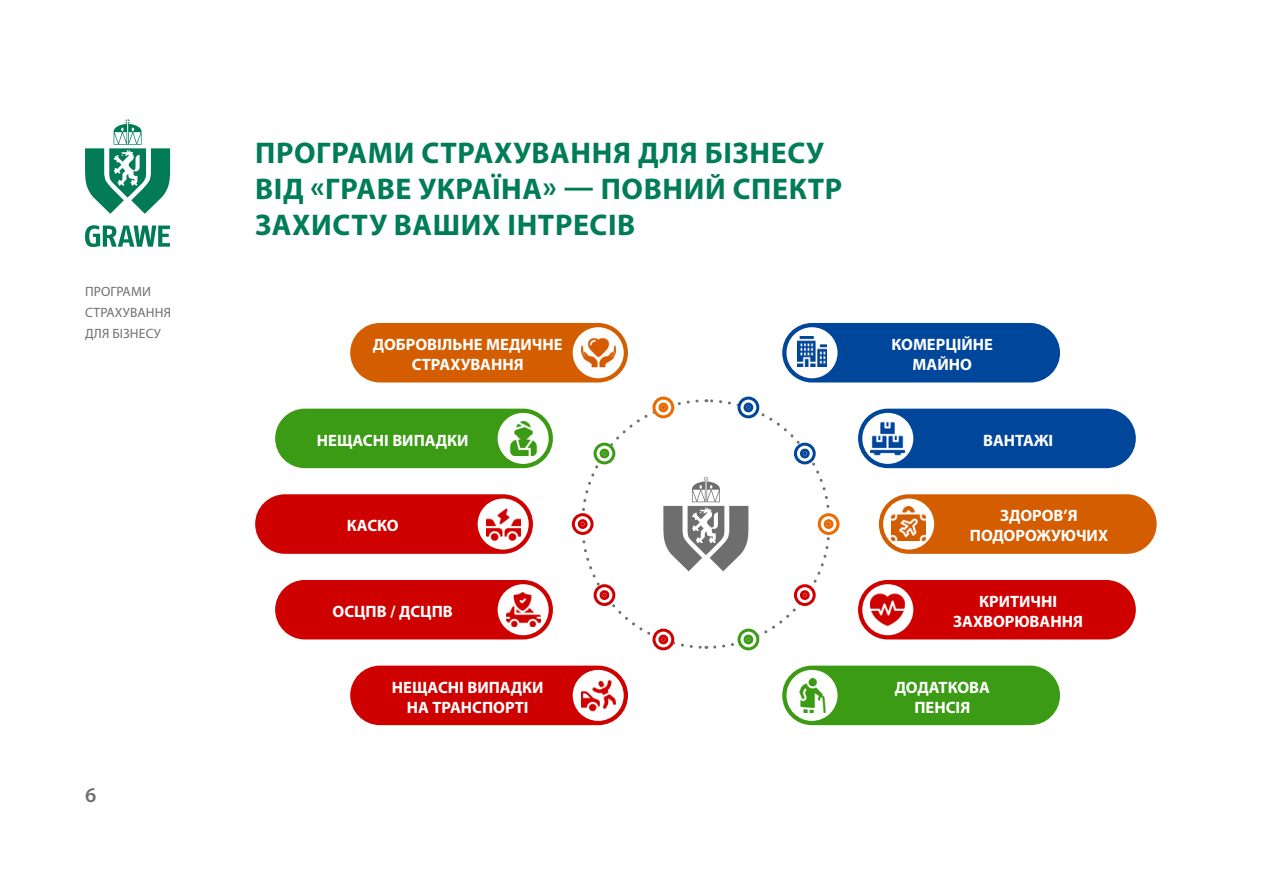
<style>
.page{position:relative;width:1263px;height:893px;background:#fff}
.page>*{position:absolute;margin:0;border:0;box-sizing:border-box;transform-origin:0 0}
.t1{font:700 30px/36px "Myriad Pro";letter-spacing:.02em;color:#007c57}
.t2{font:600 21px "Myriad Pro";color:#707070}
.t3{font:700 16.5px/19.8px "Myriad Pro";color:#fff;text-align:center}
.t4{font:13.5px/21px "Myriad Pro";letter-spacing:.01em;color:#707070}
</style>
<div class="page">
<svg style="left:85px;top:119px;width:85px;height:95px"></svg>
<svg style="left:85px;top:225px;width:85px;height:22px"></svg>
<svg style="left:582px;top:398px;width:248px;height:252px"></svg>
<div style="left:255px;top:494px;width:278px;height:60px;background:#cf0000;border-radius:30px"></div>
<div style="left:478px;top:499px;width:51px;height:51px;background:#fff;border-radius:50%"></div>
<img style="left:486px;top:508px;width:34px;height:33px">
<div style="left:879px;top:494px;width:278px;height:60px;background:#d45d00;border-radius:30px"></div>
<div style="left:883px;top:499px;width:51px;height:51px;background:#fff;border-radius:50%"></div>
<img style="left:892px;top:506px;width:34px;height:34px">
<div style="left:858px;top:580px;width:278px;height:59px;background:#cf0000;border-radius:30px"></div>
<div style="left:862px;top:584px;width:51px;height:51px;background:#fff;border-radius:50%"></div>
<img style="left:871px;top:593px;width:34px;height:34px">
<div style="left:782px;top:666px;width:278px;height:59px;background:#3c9b15;border-radius:30px"></div>
<div style="left:786px;top:670px;width:51px;height:51px;background:#fff;border-radius:50%"></div>
<img style="left:799px;top:678px;width:27px;height:34px">
<div style="left:858px;top:409px;width:278px;height:59px;background:#00479b;border-radius:30px"></div>
<div style="left:862px;top:413px;width:51px;height:51px;background:#fff;border-radius:50%"></div>
<img style="left:871px;top:421px;width:34px;height:34px">
<div style="left:782px;top:323px;width:278px;height:59px;background:#00479b;border-radius:30px"></div>
<div style="left:786px;top:327px;width:51px;height:51px;background:#fff;border-radius:50%"></div>
<img style="left:797px;top:337px;width:30px;height:29px">
<div style="left:275px;top:409px;width:278px;height:59px;background:#3c9b15;border-radius:30px"></div>
<div style="left:498px;top:413px;width:51px;height:51px;background:#fff;border-radius:50%"></div>
<img style="left:509px;top:421px;width:29px;height:34px">
<div style="left:275px;top:580px;width:278px;height:59px;background:#cf0000;border-radius:30px"></div>
<div style="left:498px;top:584px;width:51px;height:51px;background:#fff;border-radius:50%"></div>
<img style="left:506px;top:593px;width:34px;height:34px">
<div style="left:350px;top:666px;width:278px;height:59px;background:#cf0000;border-radius:30px"></div>
<div style="left:573px;top:670px;width:51px;height:51px;background:#fff;border-radius:50%"></div>
<img style="left:581px;top:680px;width:34px;height:32px">
<div style="left:350px;top:323px;width:278px;height:59px;background:#d45d00;border-radius:30px"></div>
<div style="left:573px;top:327px;width:51px;height:51px;background:#fff;border-radius:50%"></div>
<img style="left:581px;top:337px;width:34px;height:31px">
<div style="left:576px;top:518px;width:13px;height:12px;background:#cf0000;border-radius:50%"></div>
<div style="left:572px;top:513px;width:21px;height:22px;border:9px solid #fff;border-radius:50%"></div>
<div style="left:572px;top:513px;width:21px;height:22px;border:3px solid #cf0000;border-radius:50%"></div>
<div style="left:578px;top:519px;width:9px;height:10px;border:3px solid #cf0000;border-radius:50%"></div>
<div style="left:822px;top:518px;width:13px;height:12px;background:#d45d00;border-radius:50%"></div>
<div style="left:818px;top:513px;width:21px;height:22px;border:9px solid #fff;border-radius:50%"></div>
<div style="left:818px;top:513px;width:21px;height:22px;border:3px solid #ed6a00;border-radius:50%"></div>
<div style="left:824px;top:519px;width:9px;height:10px;border:3px solid #ed6a00;border-radius:50%"></div>
<div style="left:798px;top:589px;width:13px;height:12px;background:#cf0000;border-radius:50%"></div>
<div style="left:794px;top:584px;width:22px;height:22px;border:9px solid #fff;border-radius:50%"></div>
<div style="left:794px;top:584px;width:22px;height:22px;border:3px solid #cf0000;border-radius:50%"></div>
<div style="left:800px;top:590px;width:10px;height:10px;border:3px solid #cf0000;border-radius:50%"></div>
<div style="left:598px;top:447px;width:13px;height:13px;background:#3c9b15;border-radius:50%"></div>
<div style="left:593px;top:443px;width:22px;height:21px;border:9px solid #fff;border-radius:50%"></div>
<div style="left:593px;top:443px;width:22px;height:21px;border:3px solid #3c9b15;border-radius:50%"></div>
<div style="left:600px;top:449px;width:9px;height:9px;border:3px solid #3c9b15;border-radius:50%"></div>
<div style="left:598px;top:589px;width:13px;height:12px;background:#cf0000;border-radius:50%"></div>
<div style="left:593px;top:584px;width:22px;height:22px;border:9px solid #fff;border-radius:50%"></div>
<div style="left:593px;top:584px;width:22px;height:22px;border:3px solid #cf0000;border-radius:50%"></div>
<div style="left:600px;top:590px;width:9px;height:10px;border:3px solid #cf0000;border-radius:50%"></div>
<div style="left:798px;top:447px;width:13px;height:13px;background:#00479b;border-radius:50%"></div>
<div style="left:794px;top:443px;width:22px;height:21px;border:9px solid #fff;border-radius:50%"></div>
<div style="left:794px;top:443px;width:22px;height:21px;border:3px solid #00479b;border-radius:50%"></div>
<div style="left:800px;top:449px;width:10px;height:9px;border:3px solid #00479b;border-radius:50%"></div>
<div style="left:742px;top:633px;width:13px;height:13px;background:#3c9b15;border-radius:50%"></div>
<div style="left:737px;top:629px;width:22px;height:21px;border:9px solid #fff;border-radius:50%"></div>
<div style="left:737px;top:629px;width:22px;height:21px;border:3px solid #3c9b15;border-radius:50%"></div>
<div style="left:743px;top:635px;width:10px;height:9px;border:3px solid #3c9b15;border-radius:50%"></div>
<div style="left:657px;top:401px;width:13px;height:13px;background:#d45d00;border-radius:50%"></div>
<div style="left:652px;top:397px;width:22px;height:21px;border:9px solid #fff;border-radius:50%"></div>
<div style="left:652px;top:397px;width:22px;height:21px;border:3px solid #ed6a00;border-radius:50%"></div>
<div style="left:658px;top:403px;width:10px;height:9px;border:3px solid #ed6a00;border-radius:50%"></div>
<div style="left:657px;top:633px;width:13px;height:13px;background:#cf0000;border-radius:50%"></div>
<div style="left:652px;top:629px;width:22px;height:21px;border:9px solid #fff;border-radius:50%"></div>
<div style="left:652px;top:629px;width:22px;height:21px;border:3px solid #cf0000;border-radius:50%"></div>
<div style="left:658px;top:635px;width:10px;height:9px;border:3px solid #cf0000;border-radius:50%"></div>
<div style="left:742px;top:401px;width:13px;height:13px;background:#00479b;border-radius:50%"></div>
<div style="left:737px;top:397px;width:22px;height:21px;border:9px solid #fff;border-radius:50%"></div>
<div style="left:737px;top:397px;width:22px;height:21px;border:3px solid #00479b;border-radius:50%"></div>
<div style="left:743px;top:403px;width:10px;height:9px;border:3px solid #00479b;border-radius:50%"></div>
<p class="t4" style="left:85px;top:281px;width:88px">ПРОГРАМИ<br>СТРАХУВАННЯ<br>ДЛЯ БІЗНЕСУ</p>
<p class="t2" style="left:85px;top:782px;width:13px">6</p>
<h1 class="t1" style="left:255px;top:134px;width:589px">ПРОГРАМИ СТРАХУВАННЯ ДЛЯ БІЗНЕСУ<br>ВІД «ГРАВЕ УКРАЇНА» — ПОВНИЙ СПЕКТР<br>ЗАХИСТУ ВАШИХ ІНТРЕСІВ</h1>
<p class="t3" style="left:373px;top:334px;width:191px">ДОБРОВІЛЬНЕ МЕДИЧНЕ<br>СТРАХУВАННЯ</p>
<p class="t3" style="left:317px;top:430px;width:153px">НЕЩАСНІ ВИПАДКИ</p>
<p class="t3" style="left:891px;top:334px;width:103px">КОМЕРЦІЙНЕ<br>МАЙНО</p>
<p class="t3" style="left:983px;top:430px;width:71px">ВАНТАЖІ</p>
<p class="t3" style="left:347px;top:515px;width:53px">КАСКО</p>
<p class="t3" style="left:970px;top:505px;width:140px">ЗДОРОВ’Я<br>ПОДОРОЖУЮЧИХ</p>
<p class="t3" style="left:332px;top:601px;width:122px">ОСЦПВ / ДСЦПВ</p>
<p class="t3" style="left:392px;top:677px;width:153px">НЕЩАСНІ ВИПАДКИ<br>НА ТРАНСПОРТІ</p>
<p class="t3" style="left:953px;top:591px;width:131px">КРИТИЧНІ<br>ЗАХВОРЮВАННЯ</p>
<p class="t3" style="left:895px;top:677px;width:97px">ДОДАТКОВА<br>ПЕНСІЯ</p>
</div>
